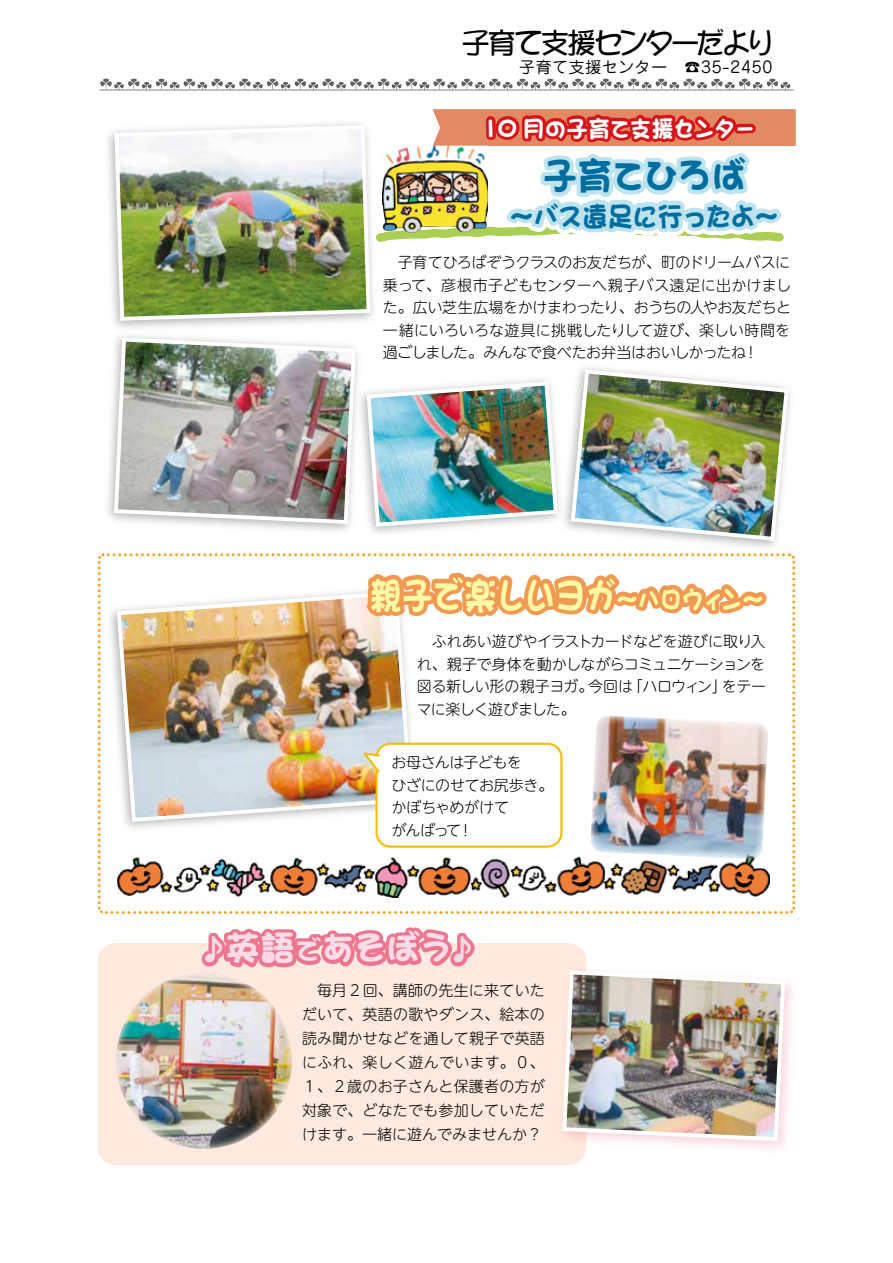
<style>
.page{position:relative;width:893px;height:1263px;background:#fff}
.page>*{position:absolute;margin:0;border:0;box-sizing:border-box;transform-origin:0 0}
.t1{font:37.5px "DF Brush RDG W12 90 pv RKSJ H";letter-spacing:-.05em;color:#fff8a4;scale:.85 1}
.t2{font:37.5px "DF Brush RDG W12 90 pv RKSJ H";letter-spacing:-.045em;color:#006da1;scale:.94 1}
.t3{font:34.5px "DF Brush RDG W12 90 pv RKSJ H";letter-spacing:-.055em;color:#fadbe8}
.t4{font:30px "DF Brush RDG W12 90 pv RKSJ H";color:#fadbe8}
.t5{font:28.5px "DFPOP1 G W5 90 pv RKSJ H";letter-spacing:-.085em;color:#000}
.t6{font:27px "DF Brush RDG W12 90 pv RKSJ H";letter-spacing:-.035em;color:#006da1;scale:.94 1}
.t7{font:27px "DF Brush RDG W12 90 pv RKSJ H";letter-spacing:-.08em;color:#fff8a4;scale:.85 1}
.t8{font:23.25px "DF Brush RDG W12 90 pv RKSJ H";letter-spacing:-.03em;color:#fff;scale:.95 1}
.t9{font:15.75px "Jun 201 Pro";letter-spacing:.05em;color:#000}
.t10{font:300 15px/24px "UD Shin M Go Pro";letter-spacing:-.015em;color:#000;text-align:justify}
.t11{font:300 15px/22.5px "UD Shin M Go Pro";letter-spacing:-.035em;color:#000}
.t12{font:300 15px "UD Shin M Go Pro";letter-spacing:.02em;color:#000}
.t13{font:300 15px "UD Shin M Go Pro";letter-spacing:.01em;color:#000}
.t14{font:300 15px "UD Shin M Go Pro";letter-spacing:-.04em;color:#000}
.s1{font-size:27px}
</style>
<div class="page">
<div style="left:98px;top:943px;width:488px;height:222px;background:#fde9dd;border-radius:18px"></div>
<svg style="left:98px;top:553px;width:697px;height:361px"></svg>
<svg style="left:201px;top:927px;width:274px;height:41px"></svg>
<img style="left:117px;top:854px;width:653px;height:43px">
<img style="left:590px;top:715px;width:178px;height:145px">
<img style="left:102px;top:580px;width:321px;height:257px">
<img style="left:115px;top:589px;width:300px;height:235px">
<div style="left:377px;top:744px;width:184px;height:102px;background:#fff;border-radius:14px"></div>
<div style="left:376px;top:743px;width:186px;height:105px;border:2px solid #f9bb00;border-radius:14px"></div>
<svg style="left:360px;top:751px;width:20px;height:23px"></svg>
<svg style="left:360px;top:565px;width:411px;height:60px"></svg>
<img style="left:116px;top:972px;width:176px;height:177px;border-radius:88px">
<img style="left:561px;top:968px;width:226px;height:175px">
<svg style="left:112px;top:269px;width:261px;height:54px;background:#87a05d"></svg>
<img style="left:112px;top:336px;width:246px;height:190px">
<img style="left:556px;top:471px;width:239px;height:85px">
<img style="left:569px;top:367px;width:222px;height:176px">
<img style="left:351px;top:371px;width:217px;height:171px">
<img style="left:364px;top:379px;width:196px;height:150px">
<img style="left:99px;top:78px;width:697px;height:191px">
<h3 class="t5" style="left:461px;top:28px;width:315px">子育て支援センターだより</h3>
<p class="t9" style="left:685px;top:55px;width:89px">☎35-2450</p>
<p class="t9" style="left:519px;top:55px;width:150px">子育て支援センター</p>
<h3 class="t8" style="left:481px;top:117px;width:291px">10 月の子育て支援センター</h3>
<h1 class="t2" style="left:542px;top:157px;width:218px">子育てひろば</h1>
<h3 class="t6" style="left:509px;top:202px;width:289px">〜バス遠足に行ったよ〜</h3>
<p class="t11" style="left:383px;top:251px;width:409px">　子育てひろばぞうクラスのお友だちが、町のドリームバスに</p>
<p class="t12" style="left:383px;top:273px;width:410px">乗って、彦根市子どもセンターへ親子バス遠足に出かけまし</p>
<p class="t10" style="left:383px;top:295px;width:410px">た。広い芝生広場をかけまわったり、おうちの人やお友だちと</p>
<p class="t13" style="left:383px;top:318px;width:409px">一緒にいろいろな遊具に挑戦したりして遊び、楽しい時間を</p>
<p class="t10" style="left:743px;top:340px;width:16px">!</p>
<p class="t11" style="left:383px;top:341px;width:365px">過ごしました。みんなで食べたお弁当はおいしかったね</p>
<h1 class="t1" style="left:370px;top:576px;width:291px">親子で楽しいヨガ</h1>
<h3 class="t7" style="left:615px;top:585px;width:177px">〜ハロウィン〜</h3>
<p class="t10" style="left:417px;top:629px;width:351px;line-height:22.5px;text-align:right">　ふれあい遊びやイラストカードなどを遊びに取り入れ、親子で身体を動かしながらコミュニケーションををテー</p>
<p class="t11" style="left:417px;top:674px;width:178px">図る新しい形の親子ヨガ。マに楽しく遊びました。</p>
<p class="t10" style="left:628px;top:674px;width:101px">「ハロウィン」</p>
<p class="t10" style="left:588px;top:674px;width:46px">今回は</p>
<p class="t14" style="left:391px;top:750px;width:132px">お母さんは子どもを</p>
<p class="t10" style="left:391px;top:772px;width:164px">ひざにのせてお尻歩き。</p>
<p class="t10" style="left:391px;top:795px;width:119px">かぼちゃめがけて</p>
<p class="t10" style="left:458px;top:817px;width:16px">!</p>
<p class="t10" style="left:391px;top:817px;width:71px">がんばって</p>
<h2 class="t3" style="left:225px;top:931px;width:229px">英語<span class="s1">で</span>あそぼう</h2>
<h3 class="t4" style="left:199px;top:935px;width:31px">♪</h3>
<h3 class="t4" style="left:447px;top:935px;width:31px">♪</h3>
<p class="t10" style="left:302px;top:977px;width:244px">　毎月２回、講師の先生に来ていただいて、英語の歌やダンス、絵本の読み聞かせなどを通して親子で英語にふれ、楽しく遊んでいます。０、１、２歳のお子さんと保護者の方が対象で、どなたでも参加していただけます。一緒に遊んでみませんか?</p>
</div>
